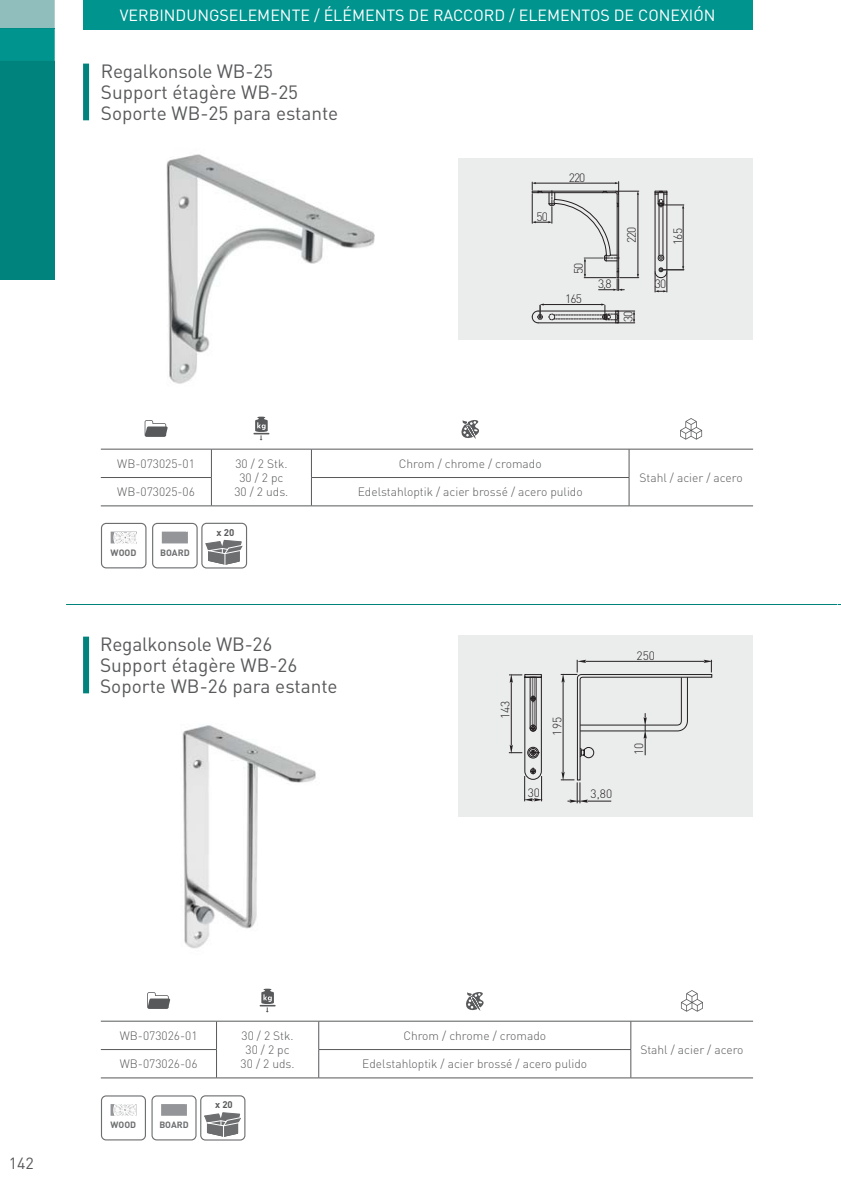
<style>
.page{position:relative;width:841px;height:1190px;background:#fff}
.page>*{position:absolute;margin:0;border:0;box-sizing:border-box;transform-origin:0 0}
.t1{font:19px/21px "DIN Pro";color:#58595b}
.t2{font:16px "DIN Pro";color:#fff}
.t3{font:16px "DIN Pro";color:#58595b}
.t4{font:300 12px/14px "DIN Pro";color:#58595b;text-align:center}
.t5{font:300 12px "DIN Pro";letter-spacing:-.035em;color:#231f20}
.t6{font:700 9.6px "DIN Pro";color:#58595b}
.t7{font:700 9.2px "DIN Pro";color:#6d6e70}
.t8{font:700 9px "DIN Pro";color:#6d6e70}
</style>
<div class="page">
<div style="left:83px;top:0;width:669px;height:30px;background:#00948f"></div>
<hr style="left:66px;top:604px;width:771px;height:1px;background:#00837c">
<div style="left:83px;top:64px;width:6px;height:56px;background:#00837c"></div>
<div style="left:83px;top:636px;width:6px;height:57px;background:#00837c"></div>
<div style="left:0;top:61px;width:55px;height:218px;background:#00837c"></div>
<svg style="left:0;top:0;width:55px;height:61px;background:#42a7a4"></svg>
<div style="left:458px;top:635px;width:295px;height:182px;background:#ebecec"></div>
<svg style="left:560px;top:659px;width:152px;height:144px"></svg>
<svg style="left:509px;top:674px;width:34px;height:127px"></svg>
<img style="left:182px;top:725px;width:134px;height:224px">
<svg style="left:111px;top:1104px;width:25px;height:11px"></svg>
<div style="left:101px;top:1095px;width:45px;height:45px;border:1px solid #6d6e70;border-radius:5px"></div>
<div style="left:162px;top:1104px;width:24px;height:10px;background:#939598"></div>
<div style="left:161px;top:1103px;width:26px;height:12px;border:2px solid #939598"></div>
<div style="left:151px;top:1095px;width:45px;height:45px;border:1px solid #6d6e70;border-radius:5px"></div>
<div style="left:200px;top:1094px;width:45px;height:46px;border:1px solid #6d6e70;border-radius:5px"></div>
<svg style="left:204px;top:1112px;width:37px;height:25px"></svg>
<div style="left:458px;top:159px;width:295px;height:181px;background:#ebecec"></div>
<hr style="left:666px;top:194px;width:1px;height:78px;background:#231f20">
<hr style="left:654px;top:194px;width:1px;height:78px;background:#231f20">
<hr style="left:658px;top:205px;width:1px;height:51px;background:#231f20">
<hr style="left:662px;top:205px;width:1px;height:51px;background:#231f20">
<hr style="left:682px;top:207px;width:1px;height:60px;background:#231f20">
<svg style="left:654px;top:254px;width:30px;height:38px"></svg>
<svg style="left:654px;top:191px;width:30px;height:18px"></svg>
<svg style="left:532px;top:303px;width:103px;height:20px"></svg>
<svg style="left:532px;top:181px;width:107px;height:110px"></svg>
<img style="left:166px;top:154px;width:209px;height:230px">
<svg style="left:111px;top:532px;width:26px;height:11px"></svg>
<div style="left:101px;top:522px;width:45px;height:46px;border:1px solid #6d6e70;border-radius:5px"></div>
<div style="left:163px;top:532px;width:24px;height:10px;background:#939598"></div>
<div style="left:162px;top:531px;width:26px;height:12px;border:2px solid #939598"></div>
<div style="left:152px;top:522px;width:46px;height:46px;border:1px solid #6d6e70;border-radius:5px"></div>
<div style="left:201px;top:522px;width:46px;height:46px;border:1px solid #6d6e70;border-radius:5px"></div>
<svg style="left:205px;top:539px;width:40px;height:27px"></svg>
<hr style="left:318px;top:1048px;width:313px;height:1px;background:#58595b">
<hr style="left:101px;top:1048px;width:116px;height:1px;background:#58595b">
<hr style="left:319px;top:1077px;width:312px;height:1px;background:#58595b">
<hr style="left:101px;top:1077px;width:115px;height:1px;background:#58595b">
<svg style="left:630px;top:1021px;width:1px;height:56px"></svg>
<hr style="left:631px;top:1077px;width:122px;height:1px;background:#58595b">
<hr style="left:101px;top:1020px;width:115px;height:1px;background:#58595b">
<hr style="left:319px;top:1020px;width:434px;height:1px;background:#58595b">
<hr style="left:216px;top:1020px;width:103px;height:1px;background:#58595b">
<svg style="left:216px;top:1021px;width:1px;height:56px"></svg>
<svg style="left:318px;top:1021px;width:1px;height:56px"></svg>
<hr style="left:216px;top:1077px;width:103px;height:1px;background:#58595b">
<svg style="left:147px;top:992px;width:23px;height:16px"></svg>
<svg style="left:260px;top:988px;width:15px;height:24px"></svg>
<svg style="left:466px;top:992px;width:17px;height:18px"></svg>
<svg style="left:681px;top:990px;width:22px;height:21px"></svg>
<hr style="left:311px;top:477px;width:318px;height:1px;background:#58595b">
<hr style="left:101px;top:477px;width:111px;height:1px;background:#58595b">
<hr style="left:311px;top:505px;width:318px;height:1px;background:#58595b">
<hr style="left:101px;top:505px;width:110px;height:1px;background:#58595b">
<svg style="left:628px;top:449px;width:1px;height:56px"></svg>
<hr style="left:629px;top:505px;width:124px;height:1px;background:#58595b">
<hr style="left:101px;top:448px;width:110px;height:1px;background:#58595b">
<hr style="left:311px;top:448px;width:442px;height:1px;background:#58595b">
<hr style="left:211px;top:448px;width:100px;height:1px;background:#58595b">
<svg style="left:211px;top:449px;width:1px;height:56px"></svg>
<svg style="left:311px;top:449px;width:1px;height:56px"></svg>
<hr style="left:211px;top:505px;width:100px;height:1px;background:#58595b">
<svg style="left:145px;top:420px;width:23px;height:17px"></svg>
<svg style="left:253px;top:416px;width:16px;height:24px"></svg>
<svg style="left:461px;top:420px;width:18px;height:19px"></svg>
<svg style="left:680px;top:418px;width:22px;height:21px"></svg>
<h2 class="t2" style="left:120px;top:9px;width:597px">VERBINDUNGSELEMENTE / ÉLÉMENTS DE RACCORD / ELEMENTOS DE CONEXIÓN</h2>
<h1 class="t1" style="left:101px;top:63px;width:239px">Regalkonsole WB-25<br>Support étagère WB-25<br>Soporte WB-25 para estante</h1>
<p class="t5" style="left:536px;top:212px;width:13px">50</p>
<p class="t5" style="left:568px;top:173px;width:18px">220</p>
<p class="t5" style="left:574px;top:274px;width:13px;rotate:-90deg">50</p>
<p class="t5" style="left:565px;top:294px;width:18px">165</p>
<p class="t5" style="left:598px;top:279px;width:15px">3,8</p>
<p class="t5" style="left:627px;top:243px;width:18px;rotate:-90deg">220</p>
<p class="t5" style="left:673px;top:245px;width:18px;rotate:-90deg">165</p>
<p class="t5" style="left:655px;top:280px;width:13px">30</p>
<p class="t5" style="left:624px;top:322px;width:13px;rotate:-90deg">30</p>
<p class="t4" style="left:117px;top:458px;width:79px">WB-073025-01</p>
<p class="t4" style="left:234px;top:458px;width:56px">30 / 2 Stk.<br>30 / 2 pc<br>30 / 2 uds.</p>
<p class="t4" style="left:399px;top:458px;width:144px">Chrom / chrome / cromado</p>
<p class="t4" style="left:117px;top:486px;width:79px">WB-073025-06</p>
<p class="t4" style="left:358px;top:486px;width:226px">Edelstahloptik / acier brossé / acero pulido</p>
<p class="t7" style="left:111px;top:549px;width:27px">WOOD</p>
<p class="t7" style="left:160px;top:549px;width:31px">BOARD</p>
<p class="t6" style="left:216px;top:528px;width:19px">x 20</p>
<p class="t4" style="left:639px;top:472px;width:105px">Stahl / acier / acero</p>
<h1 class="t1" style="left:100px;top:636px;width:239px">Regalkonsole WB-26<br>Support étagère WB-26<br>Soporte WB-26 para estante</h1>
<p class="t5" style="left:501px;top:719px;width:20px;rotate:-90deg">143</p>
<p class="t5" style="left:553px;top:735px;width:20px;rotate:-90deg">195</p>
<p class="t5" style="left:527px;top:788px;width:14px">30</p>
<p class="t5" style="left:636px;top:651px;width:20px">250</p>
<p class="t5" style="left:590px;top:789px;width:23px">3,80</p>
<p class="t5" style="left:634px;top:754px;width:14px;rotate:-90deg">10</p>
<h2 class="t3" style="left:9px;top:1156px;width:27px">142</h2>
<p class="t4" style="left:120px;top:1029px;width:79px">WB-073026-01</p>
<p class="t4" style="left:241px;top:1030px;width:56px">30 / 2 Stk.<br>30 / 2 pc<br>30 / 2 uds.</p>
<p class="t4" style="left:403px;top:1029px;width:144px">Chrom / chrome / cromado</p>
<p class="t4" style="left:120px;top:1058px;width:79px">WB-073026-06</p>
<p class="t4" style="left:362px;top:1058px;width:226px">Edelstahloptik / acier brossé / acero pulido</p>
<p class="t8" style="left:110px;top:1121px;width:27px">WOOD</p>
<p class="t8" style="left:159px;top:1121px;width:31px">BOARD</p>
<p class="t6" style="left:215px;top:1100px;width:19px">x 20</p>
<p class="t4" style="left:640px;top:1044px;width:105px">Stahl / acier / acero</p>
</div>
